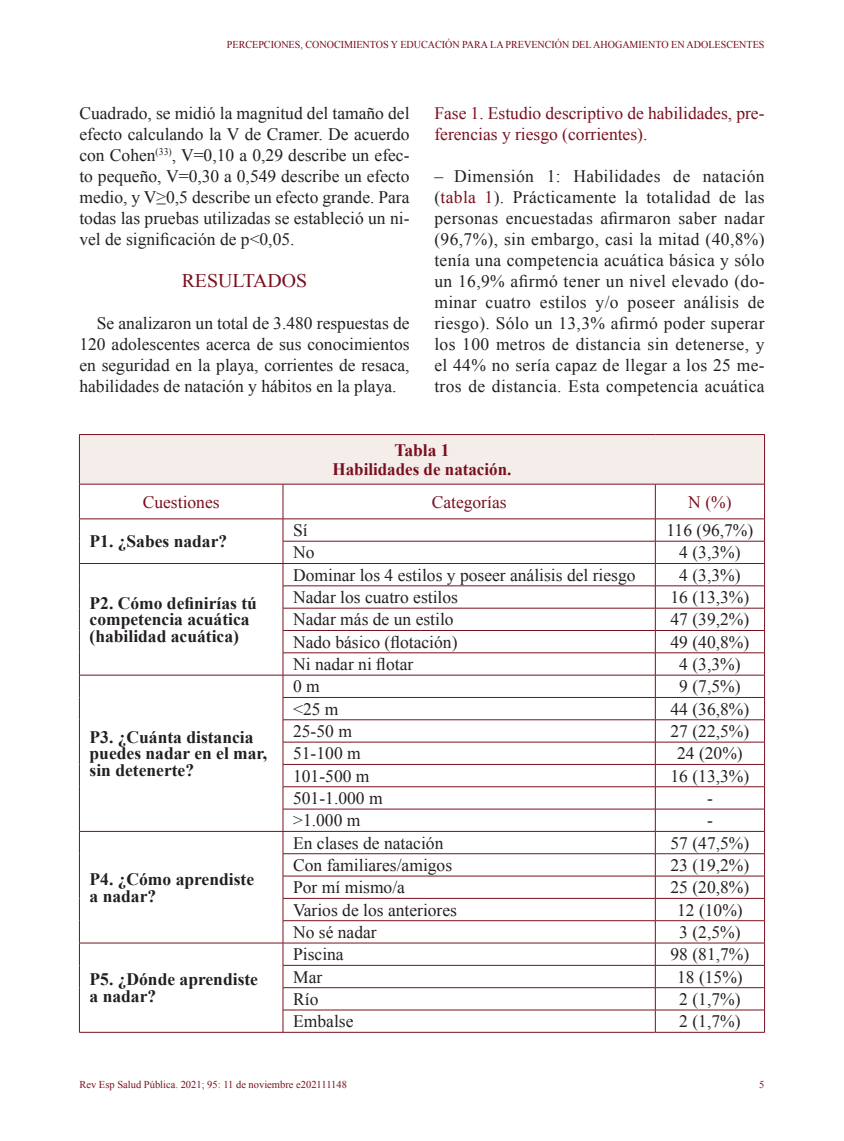
<style>
.page{position:relative;width:844px;height:1141px;background:#fff}
.page>*{position:absolute;margin:0;border:0;box-sizing:border-box;transform-origin:0 0}
.t1{font:19.25px "Times New Roman";color:#79101e}
.t2{font:17.5px/21px "Times New Roman";color:#231f20;text-align:justify}
.t3{font:700 17.5px/16.6px "Times New Roman";color:#231f20}
.t4{font:17.5px/21px "Times New Roman";color:#79101e}
.t5{font:700 17.5px/19.2px "Times New Roman";color:#79101e;text-align:center}
.t6{font:10.5px "Times New Roman";color:#7a071e;scale:.96 1}
.t7{font:10.5px "Times New Roman";color:#79101e}
.s1{color:#79101e}
</style>
<div class="page">
<div style="left:79px;top:435px;width:685px;height:49px;background:#f4edea"></div>
<svg style="left:80px;top:485px;width:684px;height:547px"></svg>
<hr style="left:79px;top:435px;width:1px;height:49px;background:#79101e">
<hr style="left:764px;top:435px;width:1px;height:49px;background:#79101e">
<hr style="left:79px;top:434px;width:204px;height:1px;background:#79101e">
<hr style="left:283px;top:434px;width:372px;height:1px;background:#79101e">
<hr style="left:655px;top:434px;width:109px;height:1px;background:#79101e">
<hr style="left:79px;top:484px;width:204px;height:1px;background:#79101e">
<hr style="left:79px;top:484px;width:1px;height:35px;background:#79101e">
<hr style="left:283px;top:484px;width:372px;height:1px;background:#79101e">
<hr style="left:282px;top:484px;width:1px;height:35px;background:#79101e">
<hr style="left:655px;top:484px;width:109px;height:1px;background:#79101e">
<hr style="left:655px;top:484px;width:1px;height:35px;background:#79101e">
<hr style="left:764px;top:484px;width:1px;height:35px;background:#79101e">
<hr style="left:79px;top:519px;width:204px;height:1px;background:#79101e">
<hr style="left:283px;top:519px;width:372px;height:1px;background:#79101e">
<hr style="left:655px;top:519px;width:109px;height:1px;background:#79101e">
<hr style="left:79px;top:563px;width:204px;height:1px;background:#79101e">
<hr style="left:79px;top:675px;width:204px;height:1px;background:#79101e">
<hr style="left:79px;top:831px;width:204px;height:1px;background:#79101e">
<hr style="left:79px;top:943px;width:204px;height:1px;background:#79101e">
<svg style="left:79px;top:519px;width:1px;height:513px"></svg>
<hr style="left:79px;top:1032px;width:204px;height:1px;background:#79101e">
<hr style="left:283px;top:541px;width:372px;height:1px;background:#79101e">
<hr style="left:655px;top:541px;width:109px;height:1px;background:#79101e">
<svg style="left:282px;top:519px;width:1px;height:513px"></svg>
<svg style="left:655px;top:519px;width:1px;height:513px"></svg>
<svg style="left:764px;top:519px;width:1px;height:513px"></svg>
<hr style="left:283px;top:563px;width:372px;height:1px;background:#79101e">
<hr style="left:655px;top:563px;width:109px;height:1px;background:#79101e">
<hr style="left:283px;top:586px;width:372px;height:1px;background:#79101e">
<hr style="left:655px;top:586px;width:109px;height:1px;background:#79101e">
<hr style="left:283px;top:608px;width:372px;height:1px;background:#79101e">
<hr style="left:655px;top:608px;width:109px;height:1px;background:#79101e">
<hr style="left:283px;top:630px;width:372px;height:1px;background:#79101e">
<hr style="left:655px;top:630px;width:109px;height:1px;background:#79101e">
<hr style="left:283px;top:652px;width:372px;height:1px;background:#79101e">
<hr style="left:655px;top:652px;width:109px;height:1px;background:#79101e">
<hr style="left:283px;top:675px;width:372px;height:1px;background:#79101e">
<hr style="left:655px;top:675px;width:109px;height:1px;background:#79101e">
<hr style="left:283px;top:697px;width:372px;height:1px;background:#79101e">
<hr style="left:655px;top:697px;width:109px;height:1px;background:#79101e">
<hr style="left:283px;top:719px;width:372px;height:1px;background:#79101e">
<hr style="left:655px;top:719px;width:109px;height:1px;background:#79101e">
<hr style="left:283px;top:742px;width:372px;height:1px;background:#79101e">
<hr style="left:655px;top:742px;width:109px;height:1px;background:#79101e">
<hr style="left:283px;top:764px;width:372px;height:1px;background:#79101e">
<hr style="left:655px;top:764px;width:109px;height:1px;background:#79101e">
<hr style="left:283px;top:786px;width:372px;height:1px;background:#79101e">
<hr style="left:655px;top:786px;width:109px;height:1px;background:#79101e">
<hr style="left:283px;top:809px;width:372px;height:1px;background:#79101e">
<hr style="left:655px;top:809px;width:109px;height:1px;background:#79101e">
<hr style="left:283px;top:831px;width:372px;height:1px;background:#79101e">
<hr style="left:655px;top:831px;width:109px;height:1px;background:#79101e">
<hr style="left:283px;top:853px;width:372px;height:1px;background:#79101e">
<hr style="left:655px;top:853px;width:109px;height:1px;background:#79101e">
<hr style="left:283px;top:876px;width:372px;height:1px;background:#79101e">
<hr style="left:655px;top:876px;width:109px;height:1px;background:#79101e">
<hr style="left:283px;top:898px;width:372px;height:1px;background:#79101e">
<hr style="left:655px;top:898px;width:109px;height:1px;background:#79101e">
<hr style="left:283px;top:920px;width:372px;height:1px;background:#79101e">
<hr style="left:655px;top:920px;width:109px;height:1px;background:#79101e">
<hr style="left:283px;top:943px;width:372px;height:1px;background:#79101e">
<hr style="left:655px;top:943px;width:109px;height:1px;background:#79101e">
<hr style="left:283px;top:965px;width:372px;height:1px;background:#79101e">
<hr style="left:655px;top:965px;width:109px;height:1px;background:#79101e">
<hr style="left:283px;top:987px;width:372px;height:1px;background:#79101e">
<hr style="left:655px;top:987px;width:109px;height:1px;background:#79101e">
<hr style="left:283px;top:1010px;width:372px;height:1px;background:#79101e">
<hr style="left:655px;top:1010px;width:109px;height:1px;background:#79101e">
<hr style="left:283px;top:1032px;width:372px;height:1px;background:#79101e">
<hr style="left:655px;top:1032px;width:109px;height:1px;background:#79101e">
<p class="t6" style="left:227px;top:38px;width:561px">PERCEPCIONES, CONOCIMIENTOS Y EDUCACIÓN PARA LA PREVENCIÓN DEL AHOGAMIENTO EN ADOLESCENTES</p>
<p class="t2" style="left:79px;top:103px;width:331px">Cuadrado, se midió la magnitud del tamaño del efecto calculando la V de Cramer. De acuerdo con Cohen<sup>(33)</sup>, V=0,10 a 0,29 describe un efec&shy;to pequeño, V=0,30 a 0,549 describe un efecto medio, y V≥0,5 describe un efecto grande. Para todas las pruebas utilizadas se estableció un ni&shy;vel de significación de p&lt;0,05.</p>
<p class="t1" style="left:182px;top:268px;width:127px">RESULTADOS</p>
<p class="t2" style="left:79px;top:313px;width:331px;text-indent:17px">Se analizaron un total de 3.480 respuestas de 120 adolescentes acerca de sus conocimientos en seguridad en la playa, corrientes de resaca, habilidades de natación y hábitos en la playa.</p>
<p class="t4" style="left:434px;top:103px;width:331px">Fase 1. Estudio descriptivo de habilidades, pre&shy;ferencias y riesgo (corrientes).</p>
<p class="t2" style="left:434px;top:166px;width:331px">– Dimensión 1: Habilidades de natación (<span class="s1">tabla 1</span>). Prácticamente la totalidad de las personas encuestadas afirmaron saber nadar (96,7%), sin embargo, casi la mitad (40,8%) tenía una competencia acuática básica y sólo un 16,9% afirmó tener un nivel elevado (do&shy;minar cuatro estilos y/o poseer análisis de riesgo). Sólo un 13,3% afirmó poder superar los 100 metros de distancia sin detenerse, y el 44% no sería capaz de llegar a los 25 me&shy;tros de distancia. Esta competencia acuática</p>
<p class="t5" style="left:332px;top:440px;width:180px">Tabla 1<br>Habilidades de natación.</p>
<p class="t4" style="left:143px;top:491px;width:78px">Cuestiones</p>
<p class="t4" style="left:431px;top:491px;width:76px">Categorías</p>
<p class="t4" style="left:688px;top:491px;width:45px">N (%)</p>
<p class="t3" style="left:90px;top:533px;width:139px">P1. ¿Sabes nadar?</p>
<p class="t2" style="left:293px;top:519px;width:16px">Sí</p>
<p class="t2" style="left:666px;top:519px;width:88px">116 (96,7%)</p>
<p class="t2" style="left:293px;top:542px;width:23px">No</p>
<p class="t2" style="left:679px;top:542px;width:63px">4 (3,3%)</p>
<p class="t3" style="left:90px;top:594px;width:169px">P2. Cómo definirías tú competencia acuática (habilidad acuática)</p>
<p class="t3" style="left:90px;top:728px;width:179px">P3. ¿Cuánta distancia puedes nadar en el mar, sin detenerte?</p>
<p class="t3" style="left:90px;top:870px;width:166px">P4. ¿Cómo aprendiste a nadar?</p>
<p class="t3" style="left:90px;top:971px;width:170px">P5. ¿Dónde aprendiste a nadar?</p>
<p class="t2" style="left:293px;top:564px;width:344px">Dominar los 4 estilos y poseer análisis del riesgo</p>
<p class="t2" style="left:679px;top:564px;width:63px">4 (3,3%)</p>
<p class="t2" style="left:293px;top:586px;width:166px">Nadar los cuatro estilos</p>
<p class="t2" style="left:670px;top:586px;width:80px">16 (13,3%)</p>
<p class="t2" style="left:293px;top:609px;width:162px">Nadar más de un estilo</p>
<p class="t2" style="left:670px;top:609px;width:80px">47 (39,2%)</p>
<p class="t2" style="left:293px;top:631px;width:166px">Nado básico (flotación)</p>
<p class="t2" style="left:670px;top:631px;width:80px">49 (40,8%)</p>
<p class="t2" style="left:293px;top:653px;width:122px">Ni nadar ni flotar</p>
<p class="t2" style="left:679px;top:653px;width:63px">4 (3,3%)</p>
<p class="t2" style="left:293px;top:676px;width:28px">0 m</p>
<p class="t2" style="left:679px;top:676px;width:63px">9 (7,5%)</p>
<p class="t2" style="left:293px;top:698px;width:47px">&lt;25 m</p>
<p class="t2" style="left:670px;top:698px;width:80px">44 (36,8%)</p>
<p class="t2" style="left:293px;top:720px;width:60px">25-50 m</p>
<p class="t2" style="left:670px;top:720px;width:80px">27 (22,5%)</p>
<p class="t2" style="left:293px;top:743px;width:69px">51-100 m</p>
<p class="t2" style="left:677px;top:743px;width:67px">24 (20%)</p>
<p class="t2" style="left:293px;top:765px;width:78px">101-500 m</p>
<p class="t2" style="left:670px;top:765px;width:80px">16 (13,3%)</p>
<p class="t2" style="left:293px;top:787px;width:91px">501-1.000 m</p>
<p class="t2" style="left:706px;top:787px;width:7px">-</p>
<p class="t2" style="left:293px;top:810px;width:69px">&gt;1.000 m</p>
<p class="t2" style="left:706px;top:810px;width:7px">-</p>
<p class="t2" style="left:293px;top:832px;width:152px">En clases de natación</p>
<p class="t2" style="left:670px;top:832px;width:80px">57 (47,5%)</p>
<p class="t2" style="left:293px;top:854px;width:160px">Con familiares/amigos</p>
<p class="t2" style="left:670px;top:854px;width:80px">23 (19,2%)</p>
<p class="t2" style="left:293px;top:877px;width:113px">Por mí mismo/a</p>
<p class="t2" style="left:670px;top:877px;width:80px">25 (20,8%)</p>
<p class="t2" style="left:293px;top:899px;width:165px">Varios de los anteriores</p>
<p class="t2" style="left:677px;top:899px;width:67px">12 (10%)</p>
<p class="t2" style="left:293px;top:921px;width:85px">No sé nadar</p>
<p class="t2" style="left:679px;top:921px;width:63px">3 (2,5%)</p>
<p class="t2" style="left:293px;top:944px;width:52px">Piscina</p>
<p class="t2" style="left:670px;top:944px;width:80px">98 (81,7%)</p>
<p class="t2" style="left:293px;top:966px;width:31px">Mar</p>
<p class="t2" style="left:677px;top:966px;width:67px">18 (15%)</p>
<p class="t2" style="left:293px;top:988px;width:27px">Río</p>
<p class="t2" style="left:679px;top:988px;width:63px">2 (1,7%)</p>
<p class="t2" style="left:293px;top:1011px;width:62px">Embalse</p>
<p class="t2" style="left:679px;top:1011px;width:63px">2 (1,7%)</p>
<p class="t7" style="left:79px;top:1077px;width:269px">Rev Esp Salud Pública. 2021; 95: 11 de noviembre e202111148</p>
<p class="t7" style="left:759px;top:1077px;width:7px">5</p>
</div>
